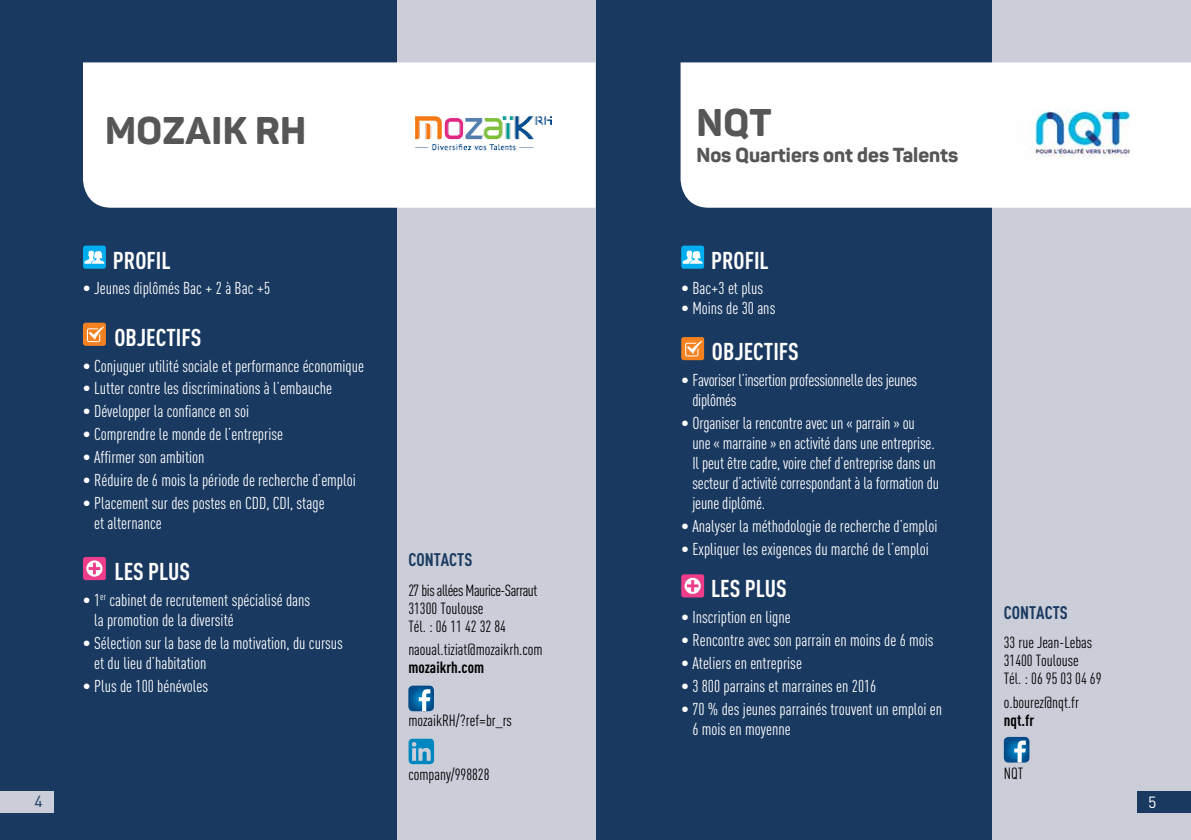
<style>
.page{position:relative;width:1191px;height:840px;background:#fff}
.page>*{position:absolute;margin:0;border:0;box-sizing:border-box;transform-origin:0 0}
.t1{font:800 38px "Panton";letter-spacing:.01em;color:#575657}
.t2{font:700 24px "DIN Cond";color:#fff}
.t3{font:800 20px "Panton";color:#575657}
.t4{font:700 18px "DIN Cond";color:#193960}
.t5{font:17px/20px "DIN Cond";color:#fff}
.t6{font:17px/20px "DIN Cond";letter-spacing:-.02em;color:#fff}
.t7{font:16px/18px "DIN Cond";color:#000}
.t8{font:16px/18px "DIN Cond";letter-spacing:-.03em;color:#000}
.t9{font:700 16px "DIN Cond";color:#000}
.t10{font:16px "DIN";color:#193960}
.t11{font:16px "DIN";color:#fff}
</style>
<div class="page">
<div style="left:992px;top:0;width:199px;height:839px;background:#cbcdd8"></div>
<div style="left:595px;top:0;width:397px;height:839px;background:#193960"></div>
<div style="left:0;top:0;width:397px;height:839px;background:#193960"></div>
<svg style="left:681px;top:245px;width:23px;height:23px"></svg>
<svg style="left:681px;top:337px;width:23px;height:23px"></svg>
<svg style="left:681px;top:574px;width:23px;height:23px"></svg>
<svg style="left:83px;top:245px;width:23px;height:23px"></svg>
<svg style="left:83px;top:322px;width:23px;height:23px"></svg>
<svg style="left:83px;top:557px;width:23px;height:22px"></svg>
<div style="left:397px;top:0;width:198px;height:839px;background:#cbcdd8"></div>
<svg style="left:408px;top:685px;width:26px;height:25px"></svg>
<svg style="left:408px;top:738px;width:26px;height:25px"></svg>
<svg style="left:1003px;top:736px;width:26px;height:26px"></svg>
<div style="left:680px;top:62px;width:511px;height:145px;background:#fff"></div>
<div style="left:83px;top:62px;width:512px;height:145px;background:#fff"></div>
<img style="left:1006px;top:108px;width:153px;height:54px">
<img style="left:414px;top:116px;width:137px;height:34px">
<div style="left:1137px;top:790px;width:54px;height:22px;background:#193960"></div>
<div style="left:0;top:790px;width:53px;height:22px;background:#cbcdd8"></div>
<h1 class="t1" style="left:105px;top:106px;width:203px">Mozai K RH</h1>
<h2 class="t2" style="left:113px;top:245px;width:59px">PROFIL</h2>
<p class="t5" style="left:83px;top:278px;width:189px">• Jeunes diplômés Bac + 2 à Bac +5</p>
<h2 class="t2" style="left:114px;top:322px;width:88px">OBJECTIFS</h2>
<p class="t5" style="left:83px;top:355px;width:282px">• Conjuguer utilité sociale et performance économique</p>
<p class="t5" style="left:83px;top:378px;width:251px">• Lutter contre les discriminations à l’embauche</p>
<p class="t5" style="left:83px;top:401px;width:168px">• Développer la confiance en soi</p>
<p class="t5" style="left:83px;top:423px;width:202px">• Comprendre le monde de l’entreprise</p>
<p class="t5" style="left:83px;top:446px;width:123px">• Affirmer son ambition</p>
<p class="t5" style="left:83px;top:469px;width:274px">• Réduire de 6 mois la période de recherche d’emploi</p>
<p class="t5" style="left:94px;top:492px;width:232px;text-indent:-11px">• Placement sur des postes en CDD, CDI, stage et alternance</p>
<h2 class="t2" style="left:114px;top:556px;width:77px">LES PLUS</h2>
<p class="t5" style="left:94px;top:589px;width:218px;text-indent:-11px">• 1<sup>er</sup> cabinet de recrutement spécialisé dans la promotion de la diversité</p>
<p class="t5" style="left:94px;top:632px;width:250px;text-indent:-11px">• Sélection sur la base de la motivation, du cursus et du lieu d’habitation</p>
<p class="t5" style="left:83px;top:675px;width:127px">• Plus de 100 bénévoles</p>
<p class="t4" style="left:408px;top:548px;width:64px">CONTACTS</p>
<p class="t8" style="left:408px;top:580px;width:130px">27 bis allées Maurice-Sarraut<br>31300 Toulouse<br>Tél. : 06 11 42 32 84</p>
<p class="t7" style="left:408px;top:640px;width:136px">naoual.tiziat@mozaikrh.com</p>
<p class="t9" style="left:408px;top:657px;width:77px">MOZAIKRH.COM</p>
<p class="t7" style="left:408px;top:711px;width:105px">mozaikRH/?ref=br_rs</p>
<p class="t7" style="left:408px;top:764px;width:83px">company/998828</p>
<h1 class="t1" style="left:696px;top:98px;width:77px">NQT</h1>
<p class="t3" style="left:696px;top:142px;width:263px">Nos Quartiers ont des Talents</p>
<h2 class="t2" style="left:711px;top:245px;width:59px">PROFIL</h2>
<p class="t5" style="left:681px;top:278px;width:84px">• Bac+3 et plus</p>
<p class="t5" style="left:681px;top:298px;width:96px">• Moins de 30 ans</p>
<h2 class="t2" style="left:712px;top:337px;width:88px">OBJECTIFS</h2>
<p class="t6" style="left:692px;top:369px;width:226px;text-indent:-11px">• Favoriser l’insertion professionnelle des jeunes diplômés</p>
<p class="t5" style="left:692px;top:412px;width:248px;text-indent:-11px">• Organiser la rencontre avec un « parrain » ou<br>une « marraine » en activité dans une entreprise.<br>Il peut être cadre, voire chef d’entreprise dans un secteur d’activité correspondant à la formation du jeune diplômé.</p>
<p class="t5" style="left:681px;top:515px;width:258px">• Analyser la méthodologie de recherche d’emploi</p>
<p class="t5" style="left:681px;top:538px;width:249px">• Expliquer les exigences du marché de l’emploi</p>
<h2 class="t2" style="left:711px;top:574px;width:77px">LES PLUS</h2>
<p class="t5" style="left:681px;top:606px;width:111px">• Inscription en ligne</p>
<p class="t5" style="left:681px;top:629px;width:254px">• Rencontre avec son parrain en moins de 6 mois</p>
<p class="t5" style="left:681px;top:652px;width:122px">• Ateliers en entreprise</p>
<p class="t5" style="left:681px;top:675px;width:197px">• 3 800 parrains et marraines en 2016</p>
<p class="t5" style="left:692px;top:698px;width:251px;text-indent:-11px">• 70 % des jeunes parrainés trouvent un emploi en<br>6 mois en moyenne</p>
<p class="t4" style="left:1003px;top:601px;width:64px">CONTACTS</p>
<p class="t7" style="left:1003px;top:633px;width:99px">33 rue Jean-Lebas<br>31400 Toulouse<br>Tél. : 06 95 03 04 69</p>
<p class="t7" style="left:1003px;top:692px;width:77px">o.bourez@nqt.fr</p>
<p class="t9" style="left:1003px;top:710px;width:32px">NQT.FR</p>
<p class="t7" style="left:1003px;top:764px;width:21px">NQT</p>
<p class="t10" style="left:35px;top:790px;width:10px">4</p>
<p class="t11" style="left:1148px;top:792px;width:10px">5</p>
</div>
